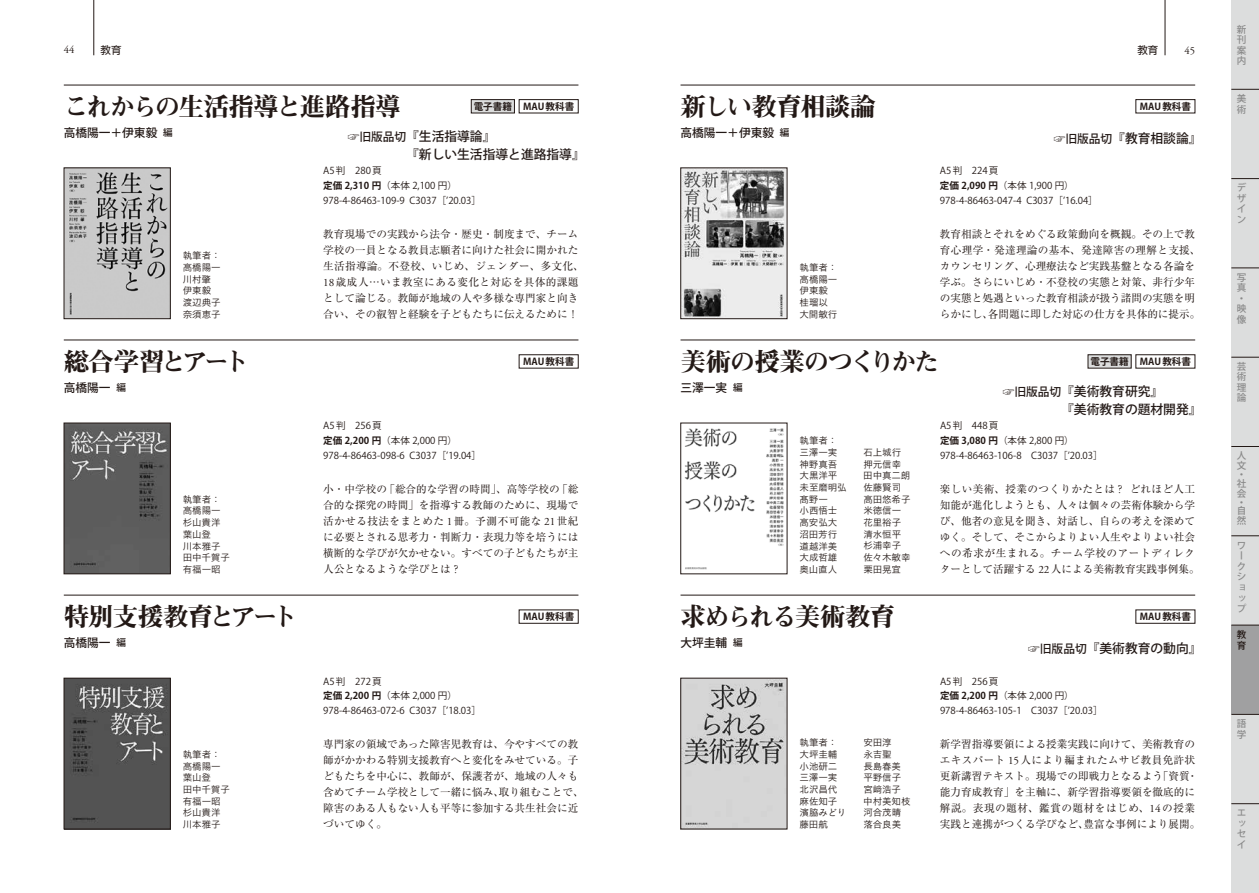
<style>
.page{position:relative;width:1259px;height:893px;background:#fff}
.page>*{position:absolute;margin:0;border:0;box-sizing:border-box;transform-origin:0 0}
.t1{font:25.5px "Midashi Min Pro MA31";letter-spacing:-.055em;color:#231916}
.t2{font:25.5px "Midashi Min Pro MA31";letter-spacing:-.075em;color:#231916}
.t3{font:25.5px "Midashi Min Pro MA31";letter-spacing:-.13em;color:#231916}
.t4{font:500 12.75px/18.1px "Koz Go Pro";color:#231916}
.t5{font:500 11.7px "Koz Go Pro";color:#231916}
.t6{font:10.65px/15.9px "Ryumin Pro";color:#231916}
.t7{font:10.65px "Adobe Garamond Pro";color:#231916}
.t8{font:10.5px "Shin Go Pro";color:#231916}
.t9{font:9.6px/14.9px "Koz Go Pro";color:#231916}
.t10{font:9.6px/11.7px "Koburina Go Std W3";letter-spacing:-.015em;color:#231916}
.t11{font:700 9.6px "Koz Go Pro";color:#231916}
.t12{font:500 9.6px/10.5px "Koz Go Pro";color:#898989}
.t13{font:500 9.6px/10.5px "Koz Go Pro";color:#231916}
.s1{font-size:9.6px}
.s2{font-size:11.7px}
.s3{font-weight:700}
.s4{font-family:"Adobe Garamond Pro";font-size:11.1px}
</style>
<div class="page">
<hr style="left:64px;top:85px;width:514px;height:1px;background:#231916">
<hr style="left:680px;top:85px;width:515px;height:1px;background:#231916">
<hr style="left:64px;top:340px;width:514px;height:1px;background:#231916">
<hr style="left:680px;top:340px;width:515px;height:1px;background:#231916">
<hr style="left:64px;top:595px;width:514px;height:1px;background:#231916">
<hr style="left:680px;top:595px;width:515px;height:1px;background:#231916">
<hr style="left:94px;top:0;width:1px;height:55px;background:#231916">
<hr style="left:1164px;top:0;width:1px;height:55px;background:#231916">
<div style="left:1231px;top:625px;width:28px;height:89px;background:#a0a0a1"></div>
<div style="left:1231px;top:90px;width:28px;height:89px;background:#dcdddd"></div>
<div style="left:1231px;top:0;width:28px;height:90px;background:#dcdddd"></div>
<div style="left:1231px;top:179px;width:28px;height:89px;background:#dcdddd"></div>
<div style="left:1231px;top:268px;width:28px;height:89px;background:#dcdddd"></div>
<div style="left:1231px;top:357px;width:28px;height:89px;background:#dcdddd"></div>
<div style="left:1231px;top:446px;width:28px;height:90px;background:#dcdddd"></div>
<div style="left:1231px;top:536px;width:28px;height:89px;background:#dcdddd"></div>
<div style="left:1231px;top:714px;width:28px;height:90px;background:#dcdddd"></div>
<div style="left:1231px;top:804px;width:28px;height:89px;background:#dcdddd"></div>
<svg style="left:1231px;top:268px;width:28px;height:1px"></svg>
<svg style="left:1231px;top:357px;width:28px;height:1px"></svg>
<svg style="left:1231px;top:446px;width:28px;height:1px"></svg>
<svg style="left:1231px;top:535px;width:28px;height:1px"></svg>
<svg style="left:1231px;top:625px;width:28px;height:1px"></svg>
<svg style="left:1231px;top:714px;width:28px;height:1px"></svg>
<svg style="left:1231px;top:803px;width:28px;height:1px"></svg>
<svg style="left:1231px;top:178px;width:28px;height:1px"></svg>
<svg style="left:1231px;top:89px;width:28px;height:1px"></svg>
<img style="left:682px;top:170px;width:103px;height:147px">
<div style="left:680px;top:168px;width:107px;height:151px;border:1px solid #231916"></div>
<div style="left:1135px;top:99px;width:60px;height:14px;border:1px solid #231916"></div>
<img style="left:66px;top:680px;width:103px;height:147px">
<div style="left:64px;top:678px;width:107px;height:151px;border:1px solid #231916"></div>
<img style="left:66px;top:425px;width:103px;height:147px">
<div style="left:64px;top:423px;width:107px;height:151px;border:1px solid #231916"></div>
<img style="left:682px;top:680px;width:103px;height:147px">
<div style="left:680px;top:678px;width:107px;height:151px;border:1px solid #231916"></div>
<img style="left:684px;top:428px;width:100px;height:142px">
<div style="left:680px;top:423px;width:107px;height:151px;border:1px solid #231916"></div>
<div style="left:1088px;top:355px;width:43px;height:13px;background:#dcdddd"></div>
<img style="left:66px;top:170px;width:103px;height:147px">
<div style="left:64px;top:168px;width:107px;height:151px;border:1px solid #231916"></div>
<div style="left:471px;top:100px;width:43px;height:13px;background:#dcdddd"></div>
<div style="left:471px;top:99px;width:43px;height:14px;border:1px solid #231916"></div>
<div style="left:519px;top:99px;width:59px;height:14px;border:1px solid #231916"></div>
<p class="t7" style="left:64px;top:43px;width:12px">44</p>
<p class="t8" style="left:101px;top:41px;width:22px">教育</p>
<p class="t8" style="left:1137px;top:41px;width:22px">教育</p>
<p class="t7" style="left:1184px;top:44px;width:12px">45</p>
<h1 class="t1" style="left:64px;top:87px;width:338px">これからの生活指導と進路指導</h1>
<p class="t5" style="left:64px;top:125px;width:110px">高橋陽一＋伊東毅 <span class="s1">編</span></p>
<p class="t11" style="left:474px;top:100px;width:102px">電子書籍 MAU 教科書</p>
<p class="t4" style="left:406px;top:128px;width:180px;text-indent:-58px"><span class="s2">☞旧版品切</span>『生活指導論』<br>『新しい生活指導と進路指導』</p>
<p class="t10" style="left:183px;top:250px;width:39px">執筆者：高橋陽一川村肇伊東毅渡辺典子奈須恵子</p>
<h1 class="t3" style="left:64px;top:342px;width:187px">総合学習とアート</h1>
<p class="t5" style="left:64px;top:380px;width:64px">高橋陽一 <span class="s1">編</span></p>
<p class="t10" style="left:183px;top:493px;width:49px">執筆者：高橋陽一杉山貴洋葉山登<br>川本雅子田中千賀子有福一昭</p>
<h1 class="t1" style="left:64px;top:597px;width:235px">特別支援教育とアート</h1>
<p class="t5" style="left:64px;top:635px;width:64px">高橋陽一 <span class="s1">編</span></p>
<p class="t10" style="left:183px;top:748px;width:49px">執筆者：高橋陽一葉山登<br>田中千賀子有福一昭杉山貴洋川本雅子</p>
<p class="t9" style="left:323px;top:164px;width:159px">A5 判　280 頁<br><span class="s3">定価 2,310 円</span>（本体 2,100 円）<br>978-4-86463-109-9 C3037［’20.03］</p>
<p class="t6" style="left:323px;top:225px;width:262px">教育現場での実践から法令・歴史・制度まで、チーム学校の一員となる教員志願者に向けた社会に開かれた生活指導論。不登校、いじめ、ジェンダー、多文化、<br><span class="s4">18</span>歳成人…いま教室にある変化と対応を具体的課題として論じる。教師が地域の人や多様な専門家と向き合い、その叡智と経験を子どもたちに伝えるために！</p>
<p class="t11" style="left:523px;top:355px;width:53px">MAU 教科書</p>
<p class="t9" style="left:323px;top:419px;width:159px">A5 判　256 頁<br><span class="s3">定価 2,200 円</span>（本体 2,000 円）<br>978-4-86463-098-6 C3037［’19.04］</p>
<p class="t6" style="left:323px;top:480px;width:257px;text-align:justify">小・中学校の「総合的な学習の時間」、高等学校の「総合的な探究の時間」を指導する教師のために、現場で活かせる技法をまとめた <span class="s4">1</span>冊。予測不可能な <span class="s4">21</span>世紀に必要とされる思考力・判断力・表現力等を培うには横断的な学びが欠かせない。すべての子どもたちが主人公となるような学びとは？</p>
<p class="t11" style="left:523px;top:610px;width:53px">MAU 教科書</p>
<p class="t9" style="left:323px;top:674px;width:159px">A5 判　272 頁<br><span class="s3">定価 2,200 円</span>（本体 2,000 円）<br>978-4-86463-072-6 C3037［’18.03］</p>
<p class="t6" style="left:323px;top:735px;width:262px">専門家の領域であった障害児教育は、今やすべての教師がかかわる特別支援教育へと変化をみせている。子どもたちを中心に、教師が、保護者が、地域の人々も含めてチーム学校として一緒に悩み、取り組むことで、障害のある人もない人も平等に参加する共生社会に近づいてゆく。</p>
<h1 class="t1" style="left:680px;top:87px;width:197px">新しい教育相談論</h1>
<p class="t5" style="left:680px;top:125px;width:110px">高橋陽一＋伊東毅 <span class="s1">編</span></p>
<p class="t10" style="left:799px;top:261px;width:39px">執筆者：高橋陽一伊東毅桂瑠以大間敏行</p>
<p class="t11" style="left:1139px;top:100px;width:53px">MAU 教科書</p>
<p class="t4" style="left:1053px;top:130px;width:149px"><span class="s2">☞旧版品切</span>『教育相談論』</p>
<p class="t9" style="left:940px;top:164px;width:159px">A5 判　224 頁<br><span class="s3">定価 2,090 円</span>（本体 1,900 円）<br>978-4-86463-047-4 C3037［’16.04］</p>
<p class="t6" style="left:940px;top:225px;width:262px">教育相談とそれをめぐる政策動向を概観。その上で教育心理学・発達理論の基本、発達障害の理解と支援、カウンセリング、心理療法など実践基盤となる各論を学ぶ。さらにいじめ・不登校の実態と対策、非行少年の実態と処遇といった教育相談が扱う諸問の実態を明らかにし、各問題に即した対応の仕方を具体的に提示。</p>
<h1 class="t1" style="left:680px;top:342px;width:260px">美術の授業のつくりかた</h1>
<p class="t5" style="left:680px;top:380px;width:64px">三澤一実 <span class="s1">編</span></p>
<p class="t11" style="left:1090px;top:355px;width:102px">電子書籍 MAU 教科書</p>
<p class="t4" style="left:1061px;top:383px;width:142px;text-indent:-58px"><span class="s2">☞旧版品切</span>『美術教育研究』<br>『美術教育の題材開発』</p>
<p class="t10" style="left:799px;top:435px;width:49px">執筆者：三澤一実神野真吾大黒洋平未至磨明弘髙野一<br>小西悟士高安弘大沼田芳行道越洋美大成哲雄奥山直人</p>
<p class="t10" style="left:863px;top:446px;width:49px">石上城行押元信幸田中真二朗佐藤賢司高田悠希子米徳信一花里裕子清水恒平杉浦幸子佐々木敏幸栗田晃宜</p>
<h1 class="t2" style="left:680px;top:597px;width:216px">求められる美術教育</h1>
<p class="t5" style="left:680px;top:635px;width:64px">大坪圭輔 <span class="s1">編</span></p>
<p class="t10" style="left:799px;top:737px;width:48px">執筆者：大坪圭輔小池研二三澤一実北沢昌代麻佐知子濱脇みどり藤田航</p>
<p class="t10" style="left:863px;top:737px;width:49px">安田淳<br>永吉聖<br>長島春美平野信子宮﨑浩子中村美知枝河合茂晴落合良美</p>
<p class="t9" style="left:940px;top:419px;width:164px">A5 判　448 頁<br><span class="s3">定価 3,080 円</span>（本体 2,800 円）<br>978-4-86463-106-8　C3037［’20.03］</p>
<p class="t6" style="left:940px;top:480px;width:261px">楽しい美術、授業のつくりかたとは？どれほど人工知能が進化しようとも、人々は個々の芸術体験から学び、他者の意見を聞き、対話し、自らの考えを深めてゆく。そして、そこからよりよい人生やよりよい社会への希求が生まれる。チーム学校のアートディレクターとして活躍する <span class="s4">22</span>人による美術教育実践事例集。</p>
<p class="t11" style="left:1139px;top:610px;width:53px">MAU 教科書</p>
<p class="t4" style="left:1028px;top:640px;width:175px"><span class="s2">☞旧版品切</span>『美術教育の動向』</p>
<p class="t9" style="left:940px;top:674px;width:164px">A5 判　256 頁<br><span class="s3">定価 2,200 円</span>（本体 2,000 円）<br>978-4-86463-105-1　C3037［’20.03］</p>
<p class="t6" style="left:940px;top:735px;width:262px">新学習指導要領による授業実践に向けて、美術教育のエキスパート <span class="s4">15</span>人により編まれたムサビ教員免許状更新講習テキスト。現場での即戦力となるよう「資質・能力育成教育」を主軸に、新学習指導要領を徹底的に解説。表現の題材、鑑賞の題材をはじめ、<span class="s4">14</span>の授業実践と連携がつくる学びなど、豊富な事例により展開。</p>
<p class="t12" style="left:1236px;top:24px;width:11px;text-align:justify">新刊案内</p>
<p class="t12" style="left:1236px;top:94px;width:11px">美術</p>
<p class="t12" style="left:1236px;top:183px;width:11px;text-align:justify">デザイン</p>
<p class="t12" style="left:1236px;top:272px;width:11px">写真・映像</p>
<p class="t12" style="left:1236px;top:362px;width:11px;text-align:justify">芸術理論</p>
<p class="t12" style="left:1236px;top:451px;width:11px">人文</p>
<p class="t12" style="left:1236px;top:471px;width:11px;line-height:8.6px">・社</p>
<p class="t12" style="left:1236px;top:490px;width:11px;line-height:8.6px">会・自</p>
<p class="t12" style="left:1236px;top:516px;width:11px">然</p>
<p class="t12" style="left:1236px;top:541px;width:11px">ワークショップ</p>
<p class="t13" style="left:1236px;top:630px;width:11px">教育</p>
<p class="t12" style="left:1236px;top:719px;width:11px">語学</p>
<p class="t12" style="left:1236px;top:808px;width:10px;text-align:justify">エッセイ</p>
</div>
